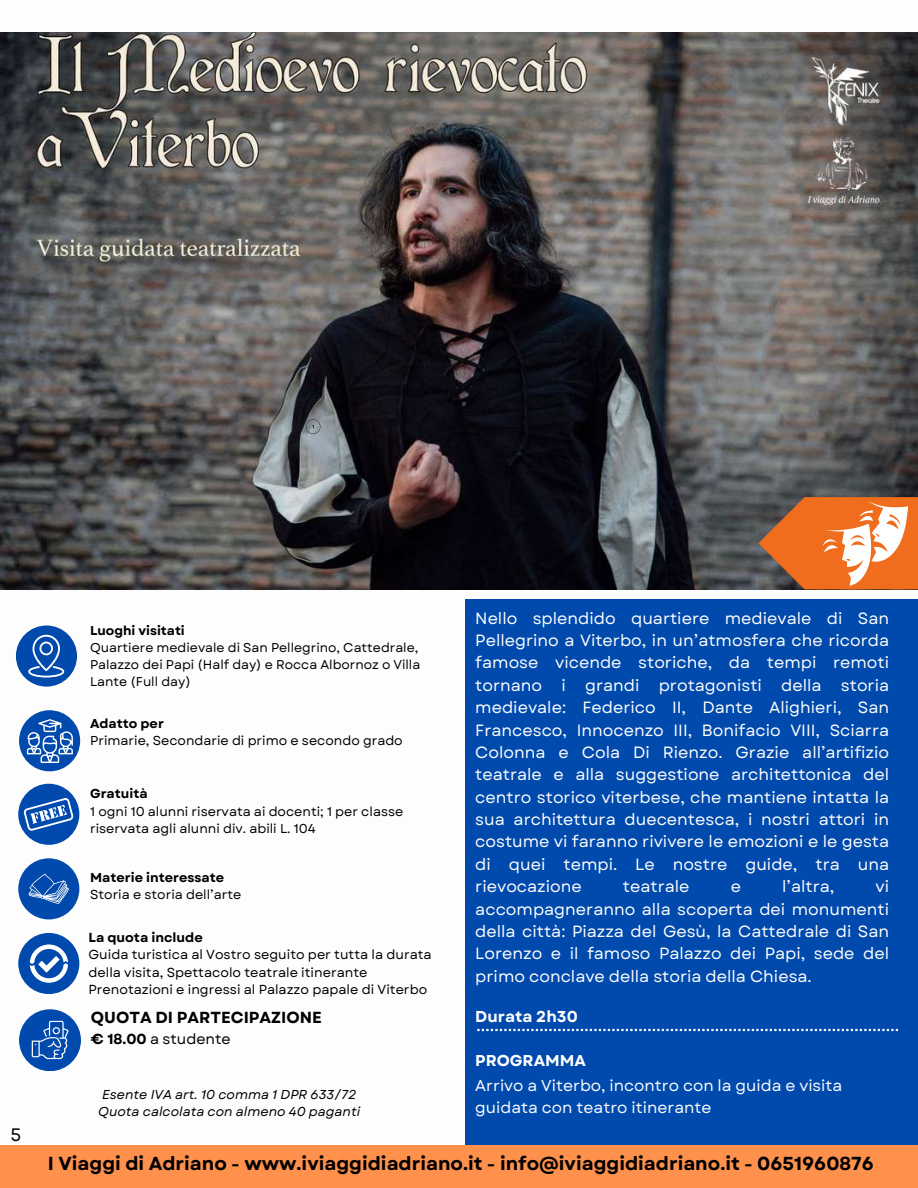
<style>
.page{position:relative;width:918px;height:1188px;background:#fff}
.page>*{position:absolute;margin:0;border:0;box-sizing:border-box;transform-origin:0 0}
.t1{font:700 18.75px "Garet";color:#000}
.t2{font:18px "Garet";color:#000}
.t3{font:16.2px/22.4px "Garet";color:#fefefe;text-align:justify}
.t4{font:700 16.05px "Garet";color:#000}
.t5{font:15.75px/21.9px "Garet";color:#fdfdfd}
.t6{font:700 15.75px "Garet";color:#fdfdfd}
.t7{font:700 15.75px "Garet";color:#fefefe}
.t8{font:14.55px "Garet";color:#000}
.t9{font:13.05px/17.4px "Garet";color:#000}
.t10{font:700 13.05px "Garet";color:#000}
.t11{font:12.9px/17.2px "Garet";color:#000}
.t12{font:italic 12.9px/17.2px "Garet";color:#000}
.t13{font:700 12.9px "Garet";color:#000}
.t14{font:12.75px/17px "Garet";color:#000}
.t15{font:700 12.75px "Garet";color:#000}
.s1{font-weight:700}
</style>
<div class="page">
<div style="left:466px;top:600px;width:452px;height:588px;background:#004aad"></div>
<svg style="left:477px;top:1029px;width:421px;height:2px"></svg>
<div style="left:0;top:1145px;width:918px;height:43px;background:#ff914d"></div>
<div style="left:18px;top:784px;width:61px;height:61px;background:#004aad;border-radius:50%"></div>
<svg style="left:24px;top:798px;width:49px;height:33px"></svg>
<div style="left:18px;top:858px;width:61px;height:61px;background:#004aad;border-radius:50%"></div>
<svg style="left:28px;top:874px;width:41px;height:30px"></svg>
<div style="left:18px;top:933px;width:61px;height:61px;background:#004aad;border-radius:50%"></div>
<svg style="left:30px;top:944px;width:38px;height:39px"></svg>
<div style="left:19px;top:1009px;width:62px;height:62px;background:#004aad;border-radius:50%"></div>
<svg style="left:32px;top:1021px;width:37px;height:38px"></svg>
<div style="left:19px;top:710px;width:61px;height:61px;background:#004aad;border-radius:50%"></div>
<svg style="left:27px;top:719px;width:46px;height:44px"></svg>
<div style="left:16px;top:626px;width:61px;height:61px;background:#004aad;border-radius:50%"></div>
<svg style="left:28px;top:635px;width:36px;height:43px"></svg>
<img style="left:0;top:32px;width:918px;height:557px">
<svg style="left:758px;top:497px;width:160px;height:92px"></svg>
<svg style="left:306px;top:419px;width:14px;height:15px"></svg>
<p class="t2" style="left:11px;top:1121px;width:12px">5</p>
<p class="t15" style="left:90px;top:621px;width:96px">Luoghi visitati</p>
<p class="t14" style="left:90px;top:639px;width:332px">Quartiere medievale di San Pellegrino, Cattedrale,<br>Palazzo dei Papi (Half day) e Rocca Albornoz o Villa<br>Lante (Full day)</p>
<p class="t13" style="left:90px;top:714px;width:75px">Adatto per</p>
<p class="t11" style="left:90px;top:732px;width:314px">Primarie, Secondarie di primo e secondo grado</p>
<p class="t13" style="left:90px;top:785px;width:59px">Gratuità</p>
<p class="t11" style="left:90px;top:802px;width:315px">1 ogni 10 alunni riservata ai docenti; 1 per classe riservata agli alunni div. abili L. 104</p>
<p class="t13" style="left:90px;top:868px;width:136px">Materie interessate</p>
<p class="t11" style="left:90px;top:886px;width:153px">Storia e storia dell’arte</p>
<p class="t10" style="left:89px;top:928px;width:116px">La quota include</p>
<p class="t9" style="left:89px;top:946px;width:345px">Guida turistica al Vostro seguito per tutta la durata della visita, Spettacolo teatrale itinerante<br>Prenotazioni e ingressi al Palazzo papale di Viterbo</p>
<p class="t4" style="left:91px;top:1006px;width:232px">QUOTA DI PARTECIPAZIONE</p>
<p class="t8" style="left:91px;top:1029px;width:141px"><span class="s1">€ 18.00</span> a studente</p>
<p class="t3" style="left:475px;top:607px;width:415px">Nello splendido quartiere medievale di San Pellegrino a Viterbo, in un’atmosfera che ricorda famose vicende storiche, da tempi remoti tornano i grandi protagonisti della storia medievale: Federico II, Dante Alighieri, San Francesco, Innocenzo III, Bonifacio VIII, Sciarra Colonna e Cola Di Rienzo. Grazie all’artifizio teatrale e alla suggestione architettonica del centro storico viterbese, che mantiene intatta la sua architettura duecentesca, i nostri attori in costume vi faranno rivivere le emozioni e le gesta di quei tempi. Le nostre guide, tra una rievocazione</p>
<p class="t3" style="left:623px;top:875px;width:68px">teatrale</p>
<p class="t3" style="left:731px;top:875px;width:12px">e</p>
<p class="t3" style="left:782px;top:875px;width:54px">l’altra,</p>
<p class="t3" style="left:475px;top:875px;width:415px;text-indent:400px">vi accompagneranno alla scoperta dei monumenti della città: Piazza del Gesù, la Cattedrale di San Lorenzo e il famoso Palazzo dei Papi, sede del primo conclave della storia della Chiesa.</p>
<p class="t6" style="left:475px;top:1005px;width:104px">Durata 2h30</p>
<p class="t7" style="left:475px;top:1049px;width:112px">PROGRAMMA</p>
<p class="t5" style="left:475px;top:1075px;width:368px">Arrivo a Viterbo, incontro con la guida e visita guidata con teatro itinerante</p>
<p class="t12" style="left:98px;top:1085px;width:264px">Esente IVA art. 10 comma 1 DPR 633/72<br>Quota calcolata con almeno 40 paganti</p>
<p class="t1" style="left:48px;top:1150px;width:827px">I Viaggi di Adriano - www.iviaggidiadriano.it - info@iviaggidiadriano.it - 0651960876</p>
</div>
